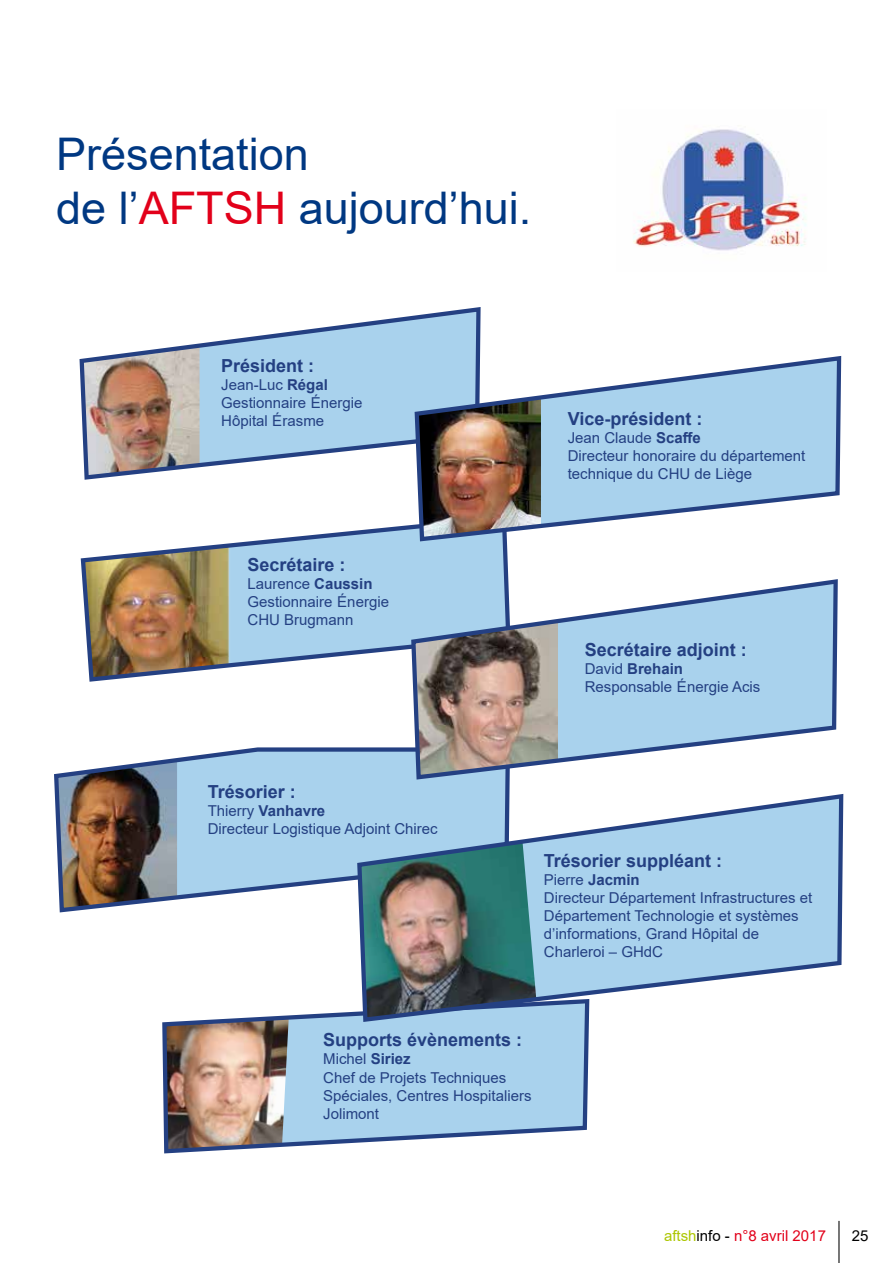
<style>
.page{position:relative;width:893px;height:1263px;background:#fff}
.page>*{position:absolute;margin:0;border:0;box-sizing:border-box;transform-origin:0 0}
.t1{font:45px/54px "Arial";color:#003882}
.t2{font:700 18px "Arial";color:#244082}
.t3{font:15px/18px "Arial";color:#244082}
.t4{font:15px "Arial";color:#e2001a}
.t5{font:15px "Arial";color:#000}
.s1{color:#e2001a}
.s2{font-weight:700}
.s3{color:#acc600}
.s4{color:#000}
</style>
<div class="page">
<hr style="left:838px;top:1221px;width:1px;height:42px;background:#000">
<img style="left:633px;top:129px;width:173px;height:122px">
<svg style="left:54px;top:747px;width:456px;height:166px;background:#9eaebc"></svg>
<img style="left:80px;top:525px;width:429px;height:157px">
<svg style="left:162px;top:1011px;width:427px;height:143px;background:#aabccb"></svg>
<svg style="left:79px;top:307px;width:402px;height:173px"></svg>
<svg style="left:412px;top:353px;width:430px;height:191px"></svg>
<svg style="left:409px;top:577px;width:429px;height:205px"></svg>
<svg style="left:355px;top:791px;width:489px;height:233px"></svg>
<h1 class="t1" style="left:56px;top:127px;width:477px">Présentation<br>de l’<span class="s1">AFTSH</span> aujourd’hui.</h1>
<p class="t2" style="left:221px;top:353px;width:95px">Président :</p>
<p class="t3" style="left:221px;top:376px;width:143px">Jean-Luc <span class="s2">Régal<br></span>Gestionnaire Énergie<br>Hôpital Érasme</p>
<p class="t2" style="left:248px;top:552px;width:100px">Secrétaire :</p>
<p class="t3" style="left:248px;top:575px;width:143px">Laurence <span class="s2">Caussin<br></span>Gestionnaire Énergie<br>CHU Brugmann</p>
<p class="t2" style="left:568px;top:406px;width:136px">Vice-président :</p>
<p class="t3" style="left:568px;top:428px;width:239px">Jean Claude <span class="s2">Scaffe<br></span>Directeur honoraire du département technique du CHU de Liège</p>
<p class="t2" style="left:585px;top:637px;width:164px">Secrétaire adjoint :</p>
<p class="t3" style="left:585px;top:660px;width:177px">David <span class="s2">Brehain<br></span>Responsable Énergie Acis</p>
<p class="t2" style="left:208px;top:779px;width:90px">Trésorier :</p>
<p class="t3" style="left:208px;top:801px;width:232px">Thierry <span class="s2">Vanhavre<br></span>Directeur Logistique Adjoint Chirec</p>
<p class="t2" style="left:544px;top:848px;width:180px">Trésorier suppléant :</p>
<p class="t3" style="left:544px;top:870px;width:270px">Pierre <span class="s2">Jacmin<br></span>Directeur Département Infrastructures et<br>Département Technologie et systèmes d’informations, Grand Hôpital de<br>Charleroi – GHdC</p>
<p class="t2" style="left:323px;top:1027px;width:201px">Supports évènements :</p>
<p class="t3" style="left:323px;top:1050px;width:210px">Michel <span class="s2">Siriez<br></span>Chef de Projets Techniques<br>Spéciales, Centres Hospitaliers<br>Jolimont</p>
<p class="t4" style="left:664px;top:1226px;width:163px"><span class="s3">aftsh</span><span class="s4">info -</span> n°8 avril 2017</p>
<p class="t5" style="left:852px;top:1226px;width:18px">25</p>
</div>
